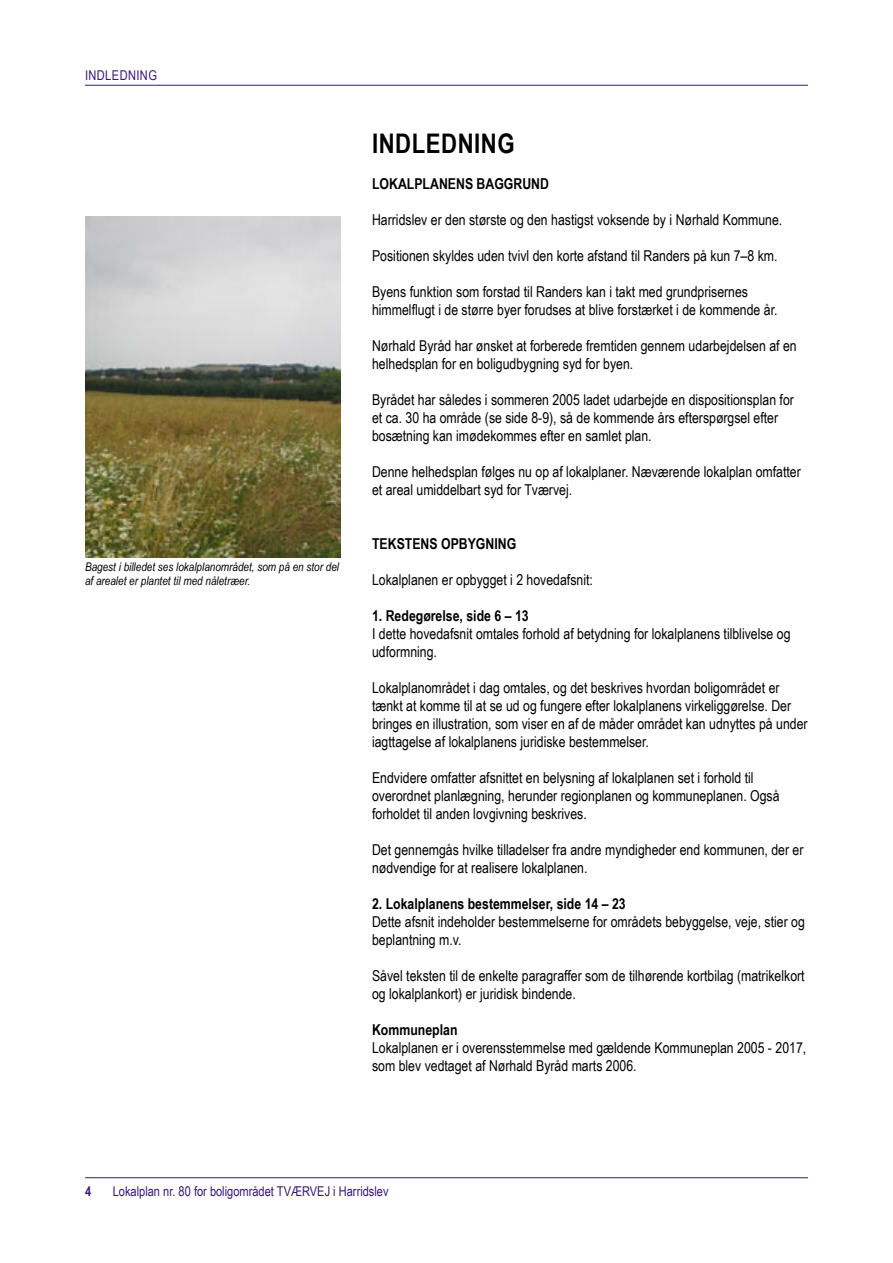
<style>
.page{position:relative;width:893px;height:1263px;background:#fff}
.page>*{position:absolute;margin:0;border:0;box-sizing:border-box;transform-origin:0 0}
.t1{font:700 27px "Arial Narrow";letter-spacing:.02em;color:#000}
.t2{font:15px/18px "Arial Narrow";color:#000}
.t3{font:700 15px "Arial Narrow";color:#000}
.t4{font:13.5px "Arial Narrow";color:#381778}
.t5{font:13.5px "Arial Narrow";letter-spacing:.03em;color:#381778}
.t6{font:700 13.5px "Arial Narrow";color:#381778}
.t7{font:italic 12px/14.4px "Arial Narrow";color:#000}
</style>
<div class="page">
<img style="left:85px;top:217px;width:255px;height:340px">
<hr style="left:85px;top:85px;width:723px;height:1px;background:#381778">
<hr style="left:85px;top:1177px;width:723px;height:1px;background:#381778">
<p class="t5" style="left:85px;top:65px;width:73px">INDLEDNING</p>
<p class="t7" style="left:85px;top:559px;width:256px">Bagest i billedet ses lokalplanområdet, som på en stor del af arealet er plantet til med nåletræer.</p>
<h1 class="t1" style="left:372px;top:123px;width:144px">INDLEDNING</h1>
<p class="t3" style="left:372px;top:172px;width:178px">LOKALPLANENS BAGGRUND</p>
<p class="t2" style="left:372px;top:210px;width:412px">Harridslev er den største og den hastigst voksende by i Nørhald Kommune.</p>
<p class="t2" style="left:372px;top:246px;width:407px">Positionen skyldes uden tvivl den korte afstand til Randers på kun 7–8 km.</p>
<p class="t2" style="left:372px;top:282px;width:407px">Byens funktion som forstad til Randers kan i takt med grundprisernes himmelflugt i de større byer forudses at blive forstærket i de kommende år.</p>
<p class="t2" style="left:372px;top:336px;width:426px">Nørhald Byråd har ønsket at forberede fremtiden gennem udarbejdelsen af en helhedsplan for en boligudbygning syd for byen.</p>
<p class="t2" style="left:372px;top:390px;width:423px">Byrådet har således i sommeren 2005 ladet udarbejde en dispositionsplan for et ca. 30 ha område (se side 8-9), så de kommende års efterspørgsel efter bosætning kan imødekommes efter en samlet plan.</p>
<p class="t2" style="left:372px;top:462px;width:430px">Denne helhedsplan følges nu op af lokalplaner. Næværende lokalplan omfatter et areal umiddelbart syd for Tværvej.</p>
<p class="t3" style="left:372px;top:532px;width:146px">TEKSTENS OPBYGNING</p>
<p class="t2" style="left:372px;top:570px;width:222px">Lokalplanen er opbygget i 2 hovedafsnit:</p>
<p class="t3" style="left:372px;top:604px;width:158px">1. Redegørelse, side 6 – 13</p>
<p class="t2" style="left:372px;top:624px;width:420px">I dette hovedafsnit omtales forhold af betydning for lokalplanens tilblivelse og udformning.</p>
<p class="t2" style="left:372px;top:678px;width:437px">Lokalplanområdet i dag omtales, og det beskrives hvordan boligområdet er tænkt at komme til at se ud og fungere efter lokalplanens virkeliggørelse. Der bringes en illustration, som viser en af de måder området kan udnyttes på under iagttagelse af lokalplanens juridiske bestemmelser.</p>
<p class="t2" style="left:372px;top:768px;width:409px">Endvidere omfatter afsnittet en belysning af lokalplanen set i forhold til overordnet planlægning, herunder regionplanen og kommuneplanen. Også forholdet til anden lovgivning beskrives.</p>
<p class="t2" style="left:372px;top:840px;width:433px">Det gennemgås hvilke tilladelser fra andre myndigheder end kommunen, der er nødvendige for at realisere lokalplanen.</p>
<p class="t3" style="left:372px;top:892px;width:255px">2. Lokalplanens bestemmelser, side 14 – 23</p>
<p class="t2" style="left:372px;top:912px;width:434px">Dette afsnit indeholder bestemmelserne for områdets bebyggelse, veje, stier og beplantning m.v.</p>
<p class="t2" style="left:372px;top:966px;width:434px">Såvel teksten til de enkelte paragraffer som de tilhørende kortbilag (matrikelkort og lokalplankort) er juridisk bindende.</p>
<p class="t3" style="left:372px;top:1018px;width:87px">Kommuneplan</p>
<p class="t2" style="left:372px;top:1038px;width:436px">Lokalplanen er i overensstemmelse med gældende Kommuneplan 2005 - 2017, som blev vedtaget af Nørhald Byråd marts 2006.</p>
<p class="t6" style="left:85px;top:1181px;width:8px">4</p>
<p class="t4" style="left:113px;top:1181px;width:277px">Lokalplan nr. 80 for boligområdet TVÆRVEJ i Harridslev</p>
</div>
